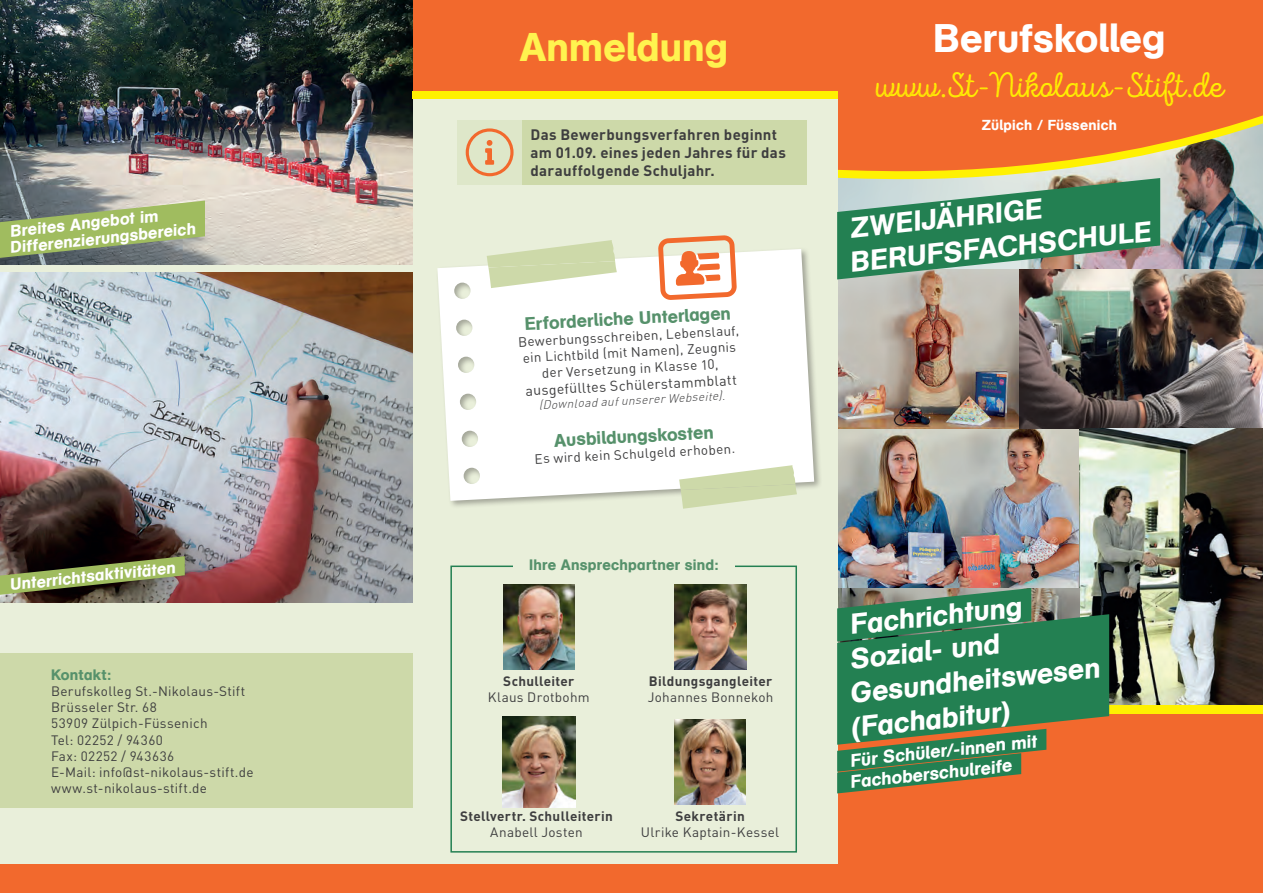
<style>
.page{position:relative;width:1263px;height:893px;background:#fff}
.page>*{position:absolute;margin:0;border:0;box-sizing:border-box;transform-origin:0 0}
.t1{font:500 39.75px "AG Schulbuch BQ";letter-spacing:.005em;color:#fff}
.t2{font:500 39.75px "AG Schulbuch Two BQ";letter-spacing:.005em;color:#fff34f}
.t3{font:35.1px "Intro Script R H2 Base";color:#fff101}
.t4{font:500 28.5px/34.2px "AG Schulbuch BQ";color:#fff}
.t5{font:500 28.5px/34.2px "AG Schulbuch Two BQ";color:#fff}
.t6{font:500 18px "AG Schulbuch BQ";color:#56916b}
.t7{font:500 18px/21.6px "AG Schulbuch BQ";color:#fff}
.t8{font:500 16.5px/16.5px "AG Schulbuch BQ";color:#fff}
.t9{font:700 15px/18px "DIN Pro";letter-spacing:.02em;color:#3e3e3f}
.t10{font:500 15px "AG Schulbuch Two BQ";letter-spacing:.015em;color:#56916b}
.t11{font:500 14.4px "AG Schulbuch BQ";letter-spacing:.02em;color:#fff}
.t12{font:14.1px "DIN Pro";color:#3e3e3f}
.t13{font:13.5px/16.2px "DIN Pro";letter-spacing:.02em;color:#3e3e3f;text-align:center}
.t14{font:700 13.5px "DIN Pro";letter-spacing:.02em;color:#3e3e3f}
.t15{font:italic 300 12px "DIN Pro";color:#3e3e3f}
</style>
<div class="page">
<div style="left:0;top:0;width:838px;height:893px;background:#e9efda"></div>
<div style="left:412px;top:0;width:439px;height:95px;background:#f2692d"></div>
<img style="left:838px;top:429px;width:242px;height:159px">
<img style="left:838px;top:194px;width:425px;height:235px">
<img style="left:1080px;top:429px;width:183px;height:277px">
<div style="left:838px;top:710px;width:425px;height:183px;background:#f2692d"></div>
<div style="left:838px;top:706px;width:425px;height:8px;background:#fff101"></div>
<svg style="left:838px;top:0;width:425px;height:186px;background:#ec7435"></svg>
<svg style="left:837px;top:588px;width:272px;height:205px;background:#4c7c4f"></svg>
<svg style="left:837px;top:178px;width:323px;height:101px;background:#589574"></svg>
<img style="left:0;top:0;width:412px;height:264px">
<img style="left:0;top:272px;width:412px;height:330px">
<div style="left:0;top:864px;width:840px;height:29px;background:#f2692d"></div>
<div style="left:412px;top:91px;width:426px;height:7px;background:#fff101"></div>
<svg style="left:0;top:201px;width:205px;height:57px;background:#91a56c"></svg>
<svg style="left:0;top:556px;width:185px;height:39px;background:#6b7243"></svg>
<div style="left:522px;top:120px;width:284px;height:65px;background:#cdd9a9"></div>
<div style="left:457px;top:120px;width:65px;height:65px;background:#dee7c9"></div>
<svg style="left:466px;top:128px;width:47px;height:48px"></svg>
<div style="left:436px;top:247px;width:387px;height:263px;background:#231f20;opacity:.36"></div>
<svg style="left:437px;top:249px;width:377px;height:252px;background:#fbfbfa"></svg>
<svg style="left:487px;top:240px;width:130px;height:48px"></svg>
<svg style="left:658px;top:235px;width:79px;height:65px"></svg>
<svg style="left:679px;top:465px;width:118px;height:44px"></svg>
<div style="left:0;top:653px;width:412px;height:154px;background:#cdd9a9"></div>
<div style="left:450px;top:566px;width:347px;height:287px;border:2px solid #238052"></div>
<div style="left:513px;top:556px;width:221px;height:19px;background:#e9efda"></div>
<img style="left:675px;top:584px;width:71px;height:85px">
<img style="left:674px;top:719px;width:72px;height:85px">
<img style="left:503px;top:584px;width:72px;height:85px">
<img style="left:502px;top:717px;width:73px;height:90px">
<p class="t8" style="left:7px;top:223px;width:188px;rotate:-6deg">Breites Angebot im<br>Differenzierungsbereich</p>
<p class="t8" style="left:9px;top:576px;width:168px;rotate:-6deg">Unterrichtsaktivitäten</p>
<p class="t10" style="left:51px;top:665px;width:62px">Kontakt:</p>
<p class="t13" style="left:51px;top:682px;width:204px;text-align:left">Berufskolleg St.-Nikolaus-Stift<br>Brüsseler Str. 68<br>53909 Zülpich-Füssenich<br>Tel: 02252 / 94360<br>Fax: 02252 / 943636<br>E-Mail: info@st-nikolaus-stift.de www.st-nikolaus-stift.de</p>
<h1 class="t2" style="left:520px;top:24px;width:210px">Anmeldung</h1>
<p class="t9" style="left:530px;top:125px;width:257px">Das Bewerbungsverfahren beginnt am 01.09. eines jeden Jahres für das darauffolgende Schuljahr.</p>
<h3 class="t6" style="left:524px;top:313px;width:208px;rotate:-3deg">Erforderliche Unterlagen</h3>
<p class="t13" style="left:518px;top:333px;width:223px;rotate:-3deg">Bewerbungsschreiben, Lebenslauf, ein Lichtbild (mit Namen), Zeugnis der Versetzung in Klasse 10,</p>
<p class="t12" style="left:525px;top:381px;width:213px;rotate:-3deg">ausgefülltes Schülerstammblatt</p>
<p class="t15" style="left:538px;top:397px;width:188px;rotate:-3deg">(Download auf unserer Webseite).</p>
<h3 class="t6" style="left:554px;top:429px;width:161px;rotate:-3deg">Ausbildungskosten</h3>
<p class="t13" style="left:534px;top:450px;width:202px;rotate:-3deg">Es wird kein Schulgeld erhoben.</p>
<p class="t10" style="left:529px;top:556px;width:191px">Ihre Ansprechpartner sind:</p>
<p class="t14" style="left:503px;top:672px;width:73px">Schulleiter</p>
<p class="t13" style="left:488px;top:689px;width:103px">Klaus Drotbohm</p>
<p class="t14" style="left:649px;top:672px;width:125px">Bildungsgangleiter</p>
<p class="t13" style="left:648px;top:689px;width:127px">Johannes Bonnekoh</p>
<p class="t14" style="left:460px;top:807px;width:154px">Stellvertr. Schulleiterin</p>
<p class="t13" style="left:490px;top:824px;width:94px">Anabell Josten</p>
<p class="t14" style="left:675px;top:807px;width:71px">Sekretärin</p>
<p class="t13" style="left:641px;top:824px;width:140px">Ulrike Kaptain-Kessel</p>
<h1 class="t1" style="left:933px;top:14px;width:234px">Berufskolleg</h1>
<h2 class="t3" style="left:875px;top:65px;width:350px">www.St-Nikolaus-Stift.de</h2>
<p class="t11" style="left:982px;top:116px;width:137px">Zülpich / Füssenich</p>
<h3 class="t5" style="left:844px;top:211px;width:304px;rotate:-6deg">ZWEIJÄHRIGE<br>BERUFSFACHSCHULE</h3>
<h3 class="t4" style="left:837px;top:608px;width:256px;text-indent:11px;rotate:-6deg">Fachrichtung<br>Sozial- und<br>Gesundheitswesen (Fachabitur)</h3>
<h3 class="t7" style="left:847px;top:750px;width:191px;rotate:-6deg">Für Schüler/-innen mit<br>Fachoberschulreife</h3>
</div>
